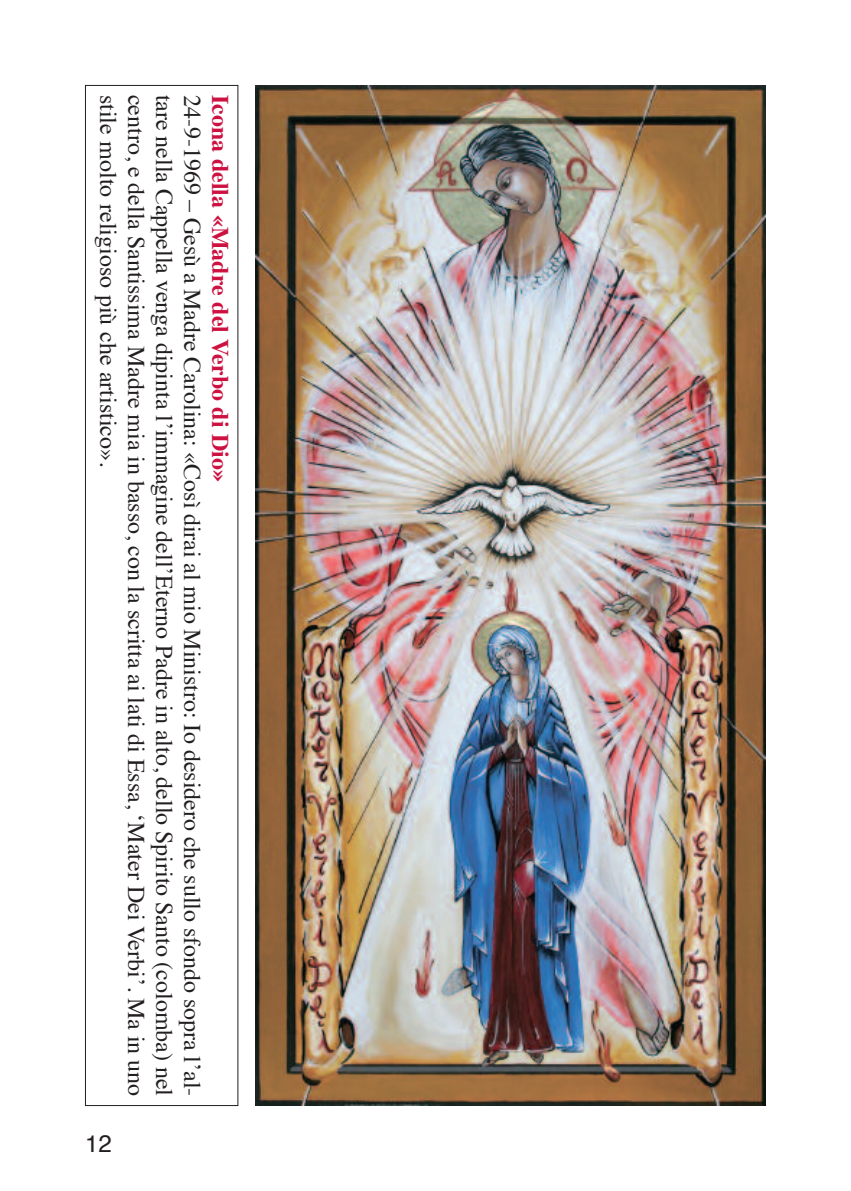
<style>
.page{position:relative;width:851px;height:1191px;background:#fff}
.page>*{position:absolute;margin:0;border:0;box-sizing:border-box;transform-origin:0 0}
.t1{font:24px/27.9px "Times";color:#231f20;text-align:justify}
.t2{font:700 24px "Times";color:#cd1141}
.t3{font:24px "Helvetica";color:#231f20}
</style>
<div class="page">
<img style="left:255px;top:85px;width:510px;height:1020px">
<div style="left:85px;top:85px;width:153px;height:1021px;border:1px solid #231f20"></div>
<p class="t1" style="left:204px;top:95px;width:1003px;rotate:90deg">24-9-1969 – Gesù a Madre Carolina: «Così dirai al mio Ministro: Io desidero che sullo sfondo sopra l’al&shy;tare nella Cappella venga dipinta l’immagine dell’Eterno Padre in alto, dello Spirito Santo (colomba) nel centro, e della Santissima Madre mia in basso, con la scritta ai lati di Essa, ‘Mater Dei Verbi’. Ma in uno stile molto religioso più che artistico».</p>
<p class="t2" style="left:230px;top:95px;width:389px;rotate:90deg">Icona della «Madre del Verbo di Dio»</p>
<p class="t3" style="left:85px;top:1133px;width:28px">12</p>
</div>
